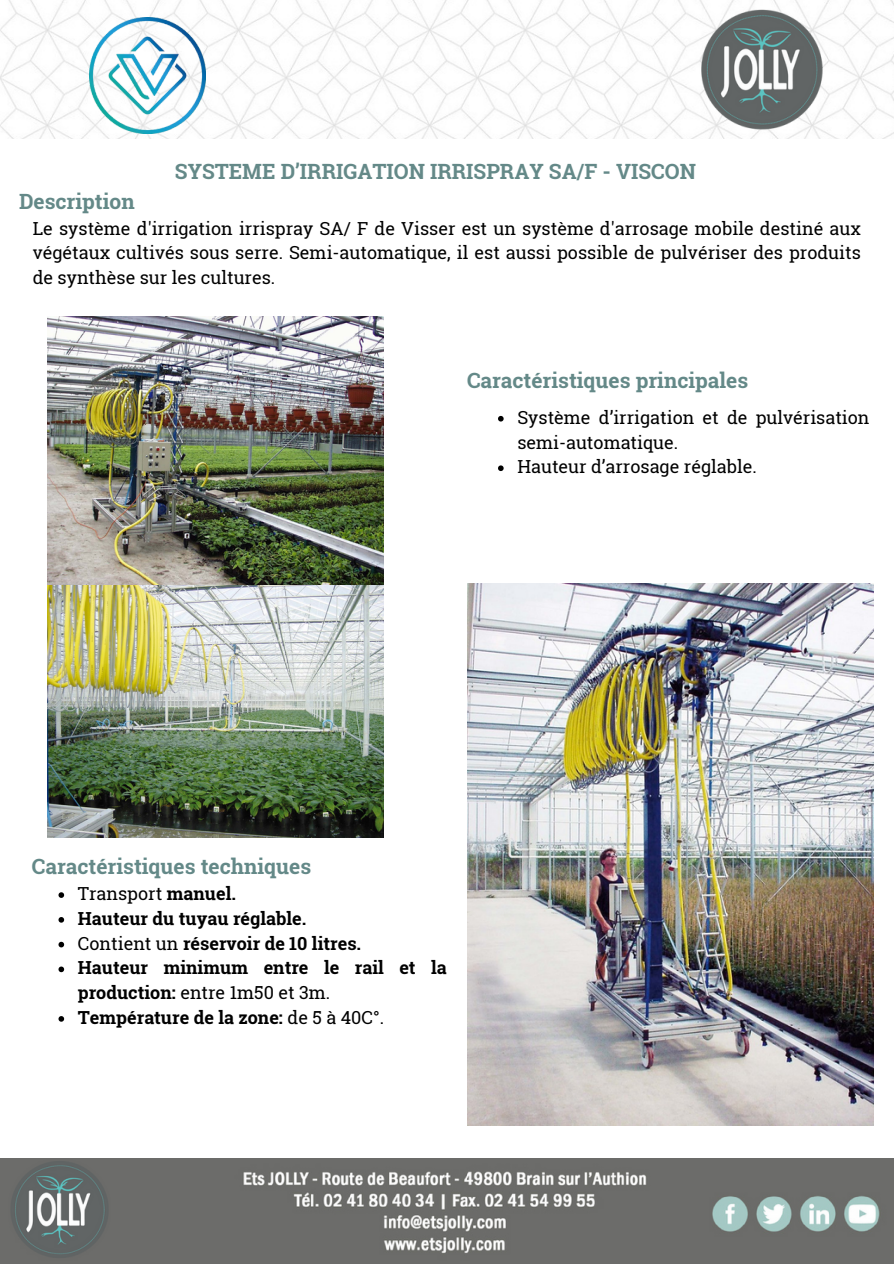
<style>
.page{position:relative;width:894px;height:1264px;background:#fff}
.page>*{position:absolute;margin:0;border:0;box-sizing:border-box;transform-origin:0 0}
.t1{font:700 21px "Roboto Slab";color:#648988}
.t2{font:18px/24.8px "Roboto Slab";color:#000;text-align:justify}
.t3{font:700 18px/24.8px "Roboto Slab";color:#000}
.s1{font-weight:700}
.s2{font-weight:400}
</style>
<div class="page">
<img style="left:0;top:0;width:893px;height:138px">
<img style="left:0;top:1158px;width:893px;height:105px">
<img style="left:699px;top:5px;width:129px;height:128px">
<img style="left:89px;top:18px;width:116px;height:115px">
<img style="left:47px;top:316px;width:337px;height:521px">
<img style="left:467px;top:584px;width:406px;height:541px">
<svg style="left:498px;top:416px;width:5px;height:5px"></svg>
<svg style="left:498px;top:465px;width:5px;height:6px"></svg>
<svg style="left:58px;top:892px;width:6px;height:5px"></svg>
<svg style="left:58px;top:917px;width:6px;height:5px"></svg>
<svg style="left:58px;top:941px;width:6px;height:6px"></svg>
<svg style="left:58px;top:966px;width:6px;height:6px"></svg>
<svg style="left:58px;top:1016px;width:6px;height:5px"></svg>
<h2 class="t1" style="left:19px;top:186px;width:117px">Description</h2>
<p class="t1" style="left:175px;top:157px;width:522px">SYSTEME D’IRRIGATION IRRISPRAY SA/F - VISCON</p>
<p class="t2" style="left:33px;top:215px;width:829px">Le système d'irrigation irrispray SA/ F de Visser est un système d'arrosage mobile destiné aux végétaux cultivés sous serre. Semi-automatique, il est aussi possible de pulvériser des produits de synthèse sur les cultures.</p>
<p class="t1" style="left:467px;top:366px;width:282px">Caractéristiques principales</p>
<p class="t2" style="left:517px;top:404px;width:353px">Système d’irrigation et de pulvérisation semi-automatique.</p>
<p class="t2" style="left:517px;top:454px;width:241px">Hauteur d’arrosage réglable.</p>
<p class="t1" style="left:32px;top:851px;width:281px">Caractéristiques techniques</p>
<p class="t2" style="left:78px;top:880px;width:159px">Transport <span class="s1">manuel.</span></p>
<p class="t3" style="left:78px;top:905px;width:230px">Hauteur du tuyau réglable.</p>
<h2 class="t3" style="left:78px;top:930px;width:285px"><span class="s2">Contient un</span> réservoir de 10 litres.</h2>
<p class="t3" style="left:78px;top:955px;width:370px">Hauteur minimum entre le rail et la production: <span class="s2">entre 1m50 et 3m.</span></p>
<p class="t3" style="left:78px;top:1004px;width:308px">Température de la zone: <span class="s2">de 5 à 40C°.</span></p>
</div>
